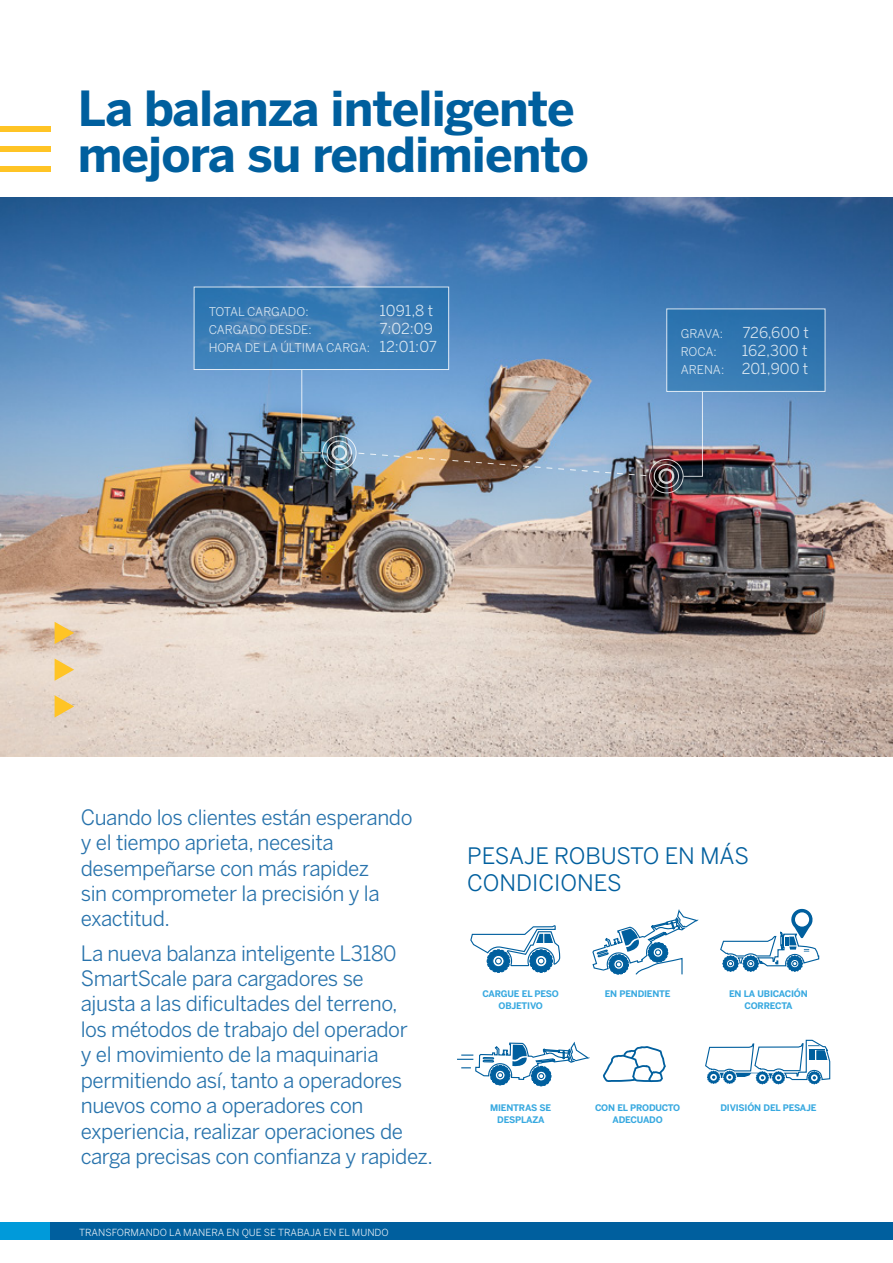
<style>
.page{position:relative;width:893px;height:1263px;background:#fff}
.page>*{position:absolute;margin:0;border:0;box-sizing:border-box;transform-origin:0 0}
.t1{font:700 48px/46.5px "Benton Sans";letter-spacing:-.02em;color:#005f9e}
.t2{font:22.5px/27px "Benton Sans";color:#005f9e}
.t3{font:21px/25.5px "Benton Sans";letter-spacing:-.02em;color:#2873ac}
.t4{font:15px/18px "Benton Sans";color:#fff;text-align:right}
.t5{font:12px "Benton Sans";color:#fff}
.t6{font:9.75px "Benton Sans";color:#fff}
.t7{font:700 9px/12px "Benton Sans";letter-spacing:-.02em;color:#38a9e0;text-align:center}
.s1{font-size:15px}
.s2{font-size:12px}
</style>
<div class="page">
<div style="left:0;top:1222px;width:688px;height:18px;background:#009ada"></div>
<div style="left:51px;top:1222px;width:842px;height:18px;background:#005f9e"></div>
<div style="left:0;top:126px;width:51px;height:6px;background:#ffc425"></div>
<div style="left:0;top:146px;width:51px;height:6px;background:#ffc425"></div>
<div style="left:0;top:166px;width:51px;height:6px;background:#ffc425"></div>
<svg style="left:470px;top:925px;width:91px;height:48px"></svg>
<svg style="left:535px;top:955px;width:12px;height:12px"></svg>
<svg style="left:538px;top:958px;width:7px;height:6px"></svg>
<svg style="left:495px;top:958px;width:7px;height:6px"></svg>
<svg style="left:603px;top:1046px;width:63px;height:37px"></svg>
<svg style="left:592px;top:909px;width:106px;height:66px"></svg>
<svg style="left:720px;top:908px;width:100px;height:64px"></svg>
<svg style="left:705px;top:1039px;width:126px;height:45px"></svg>
<svg style="left:457px;top:1042px;width:133px;height:45px"></svg>
<img style="left:0;top:198px;width:893px;height:558px">
<svg style="left:55px;top:622px;width:19px;height:22px"></svg>
<svg style="left:55px;top:658px;width:19px;height:23px"></svg>
<svg style="left:55px;top:695px;width:19px;height:22px"></svg>
<div style="left:649px;top:459px;width:34px;height:34px;border:1px solid #fff;border-radius:50%"></div>
<div style="left:654px;top:464px;width:25px;height:24px;border:1px solid #fff;border-radius:50%"></div>
<div style="left:658px;top:468px;width:16px;height:16px;border:2px solid #fff;border-radius:50%"></div>
<img style="left:193px;top:286px;width:454px;height:191px">
<svg style="left:666px;top:308px;width:160px;height:169px;background:#5884b0"></svg>
<h1 class="t1" style="left:78px;top:86px;width:513px">La balanza inteligente mejora su rendimiento</h1>
<p class="t5" style="left:209px;top:305px;width:101px">TOTAL CARGADO:</p>
<p class="t4" style="left:380px;top:302px;width:55px">1091,8 t</p>
<p class="t5" style="left:209px;top:323px;width:105px">CARGADO DESDE:</p>
<p class="t4" style="left:380px;top:320px;width:55px">7:02:09</p>
<p class="t5" style="left:209px;top:341px;width:230px">HORA DE LA ÚLTIMA CARGA: <span class="s1">12:01:07</span></p>
<p class="t5" style="left:681px;top:326px;width:44px">GRAVA:</p>
<p class="t4" style="left:742px;top:323px;width:68px">726,600 t</p>
<p class="t5" style="left:681px;top:344px;width:38px">ROCA:</p>
<p class="t4" style="left:681px;top:341px;width:129px">162,300 t<br><span class="s2">ARENA:</span> 201,900 t</p>
<p class="t3" style="left:81px;top:804px;width:333px">Cuando los clientes están esperando y el tiempo aprieta, necesita desempeñarse con más rapidez<br>sin comprometer la precisión y la exactitud.</p>
<p class="t3" style="left:81px;top:940px;width:354px">La nueva balanza inteligente L3180<br>SmartScale para cargadores se<br>ajusta a las dificultades del terreno,<br>los métodos de trabajo del operador<br>y el movimiento de la maquinaria permitiendo así, tanto a operadores nuevos como a operadores con experiencia, realizar operaciones de carga precisas con confianza y rapidez.</p>
<p class="t6" style="left:79px;top:1226px;width:311px">TRANSFORMANDO LA MANERA EN QUE SE TRABAJA EN EL MUNDO</p>
<p class="t2" style="left:467px;top:842px;width:283px">PESAJE ROBUSTO EN MÁS<br>CONDICIONES</p>
<p class="t7" style="left:483px;top:988px;width:78px">CARGUE EL PESO<br>OBJETIVO</p>
<p class="t7" style="left:605px;top:988px;width:67px">EN PENDIENTE</p>
<p class="t7" style="left:490px;top:1101px;width:63px">MIENTRAS SE<br>DESPLAZA</p>
<p class="t7" style="left:595px;top:1101px;width:87px">CON EL PRODUCTO<br>ADECUADO</p>
<p class="t7" style="left:729px;top:988px;width:80px">EN LA UBICACIÓN<br>CORRECTA</p>
<p class="t7" style="left:720px;top:1101px;width:98px">DIVISIÓN DEL PESAJE</p>
</div>
